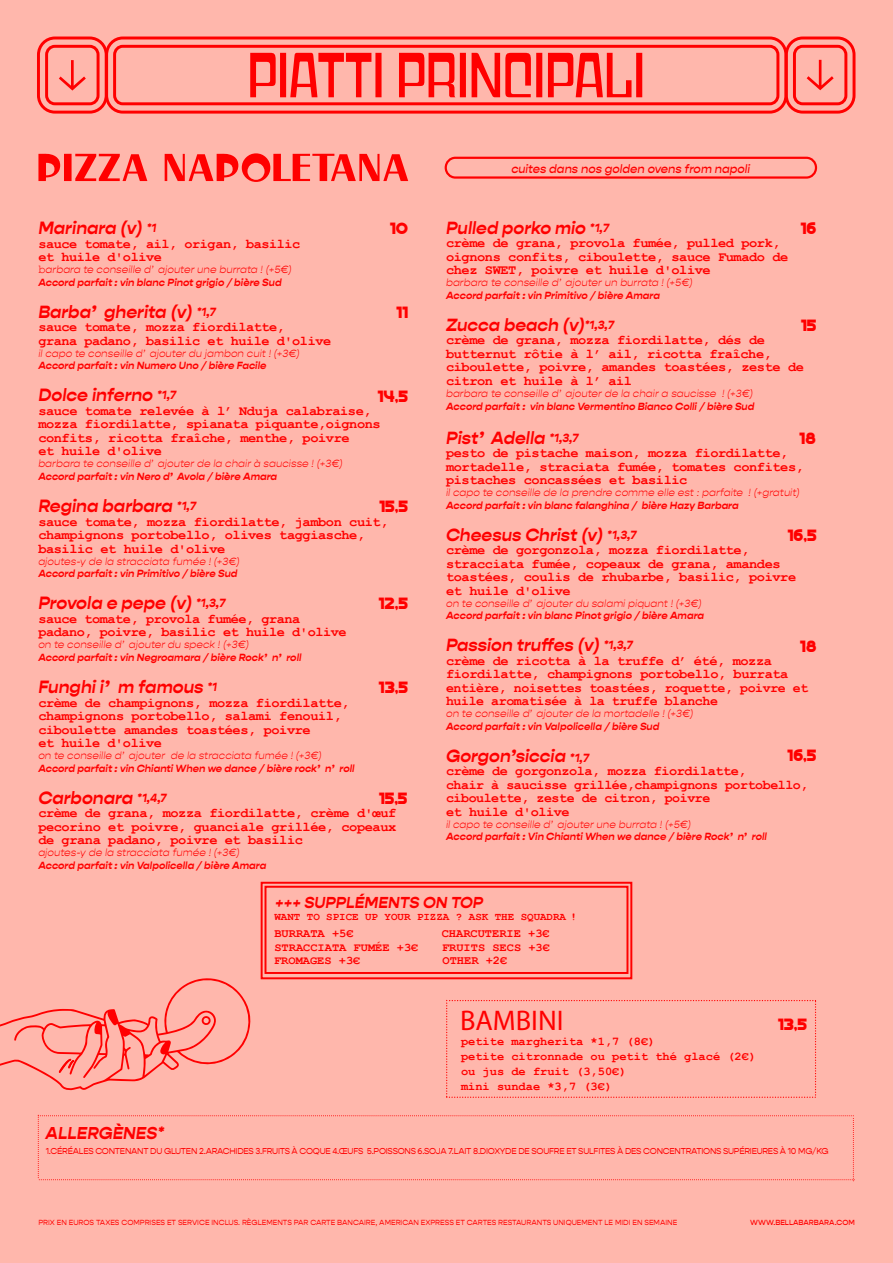
<style>
.page{position:relative;width:893px;height:1263px;background:#ffb7ac}
.page>*{position:absolute;margin:0;border:0;box-sizing:border-box;transform-origin:0 0}
.t1{font:28.5px "Myriad Pro";color:#f00}
.t2{font:20.85px "Condition";color:#f00}
.t3{font:italic 700 18px "Gopher";color:#f00}
.t4{font:italic 700 17.85px "Gopher";color:#f00}
.t5{font:italic 700 17.4px "Gopher";color:#f00}
.t6{font:italic 700 16.05px "Gopher";color:#f00}
.t7{font:700 13.5px/13.5px "Courier New";letter-spacing:-.03em;color:#f00}
.t8{font:italic 500 12.3px "Gopher";color:#f00}
.t9{font:700 12px/15px "Courier New";color:#f00}
.t10{font:700 11.55px "Courier New";color:#f00}
.t11{font:700 10.8px "Courier New";color:#f00}
.t12{font:italic 300 10.5px/12.5px "Gopher";color:#f00}
.t13{font:italic 700 10.5px "Gopher";color:#f00}
.t14{font:8.7px "Gopher";letter-spacing:-.03em;color:#f00}
.t15{font:7.5px "Gopher";color:#f00}
.t16{font:500 7.5px "Gopher";color:#f00}
.s1{font-size:12px}
.s2{font-family:"Courier New";font-weight:400;font-style:normal;font-size:12px}
.s3{font-weight:700}
.s4{font-size:17.85px}
</style>
<div class="page">
<svg style="left:38px;top:1115px;width:816px;height:66px"></svg>
<svg style="left:109px;top:36px;width:674px;height:78px"></svg>
<svg style="left:37px;top:36px;width:72px;height:78px"></svg>
<svg style="left:783px;top:36px;width:73px;height:78px"></svg>
<svg style="left:250px;top:53px;width:392px;height:44px"></svg>
<div style="left:445px;top:157px;width:372px;height:22px;border:2px solid #f00;border-radius:10px"></div>
<svg style="left:38px;top:153px;width:370px;height:29px"></svg>
<svg style="left:260px;top:881px;width:373px;height:99px"></svg>
<div style="left:265px;top:886px;width:363px;height:88px;border:2px solid #f00"></div>
<svg style="left:446px;top:1000px;width:370px;height:98px"></svg>
<svg style="left:0;top:978px;width:251px;height:112px"></svg>
<h3 class="t3" style="left:38px;top:217px;width:120px">Marinara (v) <span class="s1">*1</span></h3>
<p class="t7" style="left:38px;top:236px;width:264px">sauce tomate, ail, origan, basilic et huile d'olive</p>
<p class="t12" style="left:38px;top:264px;width:255px"><span class="s2">b</span>arbara te conseille d’ ajouter une burrata ! (+5€)<br><span class="s3">Accord parfait : vin blanc Pinot grigio / bière Sud</span></p>
<h3 class="t3" style="left:38px;top:301px;width:179px"><span class="s4">B</span>arba’ gherita (v) <span class="s1">*1,7</span></h3>
<p class="t7" style="left:38px;top:320px;width:294px">sauce tomate, mozza fiordilatte,<br>grana padano, basilic et huile d'olive</p>
<p class="t12" style="left:38px;top:347px;width:263px">il capo te conseille d’ ajouter du jambon cuit ! (+3€)</p>
<p class="t13" style="left:38px;top:359px;width:230px">Accord parfait : vin Numero Uno / bière Facile</p>
<h3 class="t3" style="left:38px;top:384px;width:140px">Dolce inferno <span class="s1">*1,7</span></h3>
<p class="t7" style="left:38px;top:403px;width:344px">sauce tomate relevée à l’ Nduja calabraise, mozza fiordilatte, spianata piquante,oignons confits, ricotta fraîche, menthe, poivre<br>et huile d'olive</p>
<p class="t12" style="left:38px;top:458px;width:306px">barbara te conseille d’ ajouter de la chair à saucisse ! (+3€)</p>
<p class="t13" style="left:38px;top:470px;width:240px">Accord parfait : vin Nero d’ Avola / bière Amara</p>
<h3 class="t3" style="left:38px;top:495px;width:159px">Regina barbara <span class="s1">*1,7</span></h3>
<p class="t7" style="left:38px;top:514px;width:352px">sauce tomate, mozza fiordilatte, jambon cuit, champignons portobello, olives taggiasche, basilic et huile d'olive</p>
<p class="t12" style="left:38px;top:555px;width:203px">ajoutes-y de la stracciata fumée ! (+3€)</p>
<p class="t13" style="left:38px;top:567px;width:201px">Accord parfait : vin Primitivo / bière Sud</p>
<h3 class="t3" style="left:38px;top:592px;width:189px">Provola e pepe (v) <span class="s1">*1,3,7</span></h3>
<p class="t7" style="left:38px;top:611px;width:310px">sauce tomate, provola fumée, grana padano, poivre, basilic et huile d'olive</p>
<p class="t12" style="left:38px;top:639px;width:212px">on te conseille d’ ajouter du speck ! (+3€)</p>
<p class="t13" style="left:38px;top:651px;width:265px">Accord parfait : vin Negroamara / bière Rock’ n’ roll</p>
<h3 class="t3" style="left:38px;top:676px;width:180px">Funghi i’ m famous <span class="s1">*1</span></h3>
<p class="t7" style="left:38px;top:695px;width:313px">crème de champignons, mozza fiordilatte, champignons portobello, salami fenouil, ciboulette amandes toastées, poivre<br>et huile d'olive</p>
<p class="t12" style="left:38px;top:749px;width:285px">on te conseille d’ ajouter de la stracciata fumée ! (+3€)</p>
<p class="t13" style="left:38px;top:762px;width:318px">Accord parfait : vin Chianti When we dance / bière rock’ n’ roll</p>
<h3 class="t3" style="left:38px;top:787px;width:130px">Carbonara <span class="s1">*1,4,7</span></h3>
<p class="t7" style="left:38px;top:806px;width:359px;text-align:justify">crème de grana, mozza fiordilatte, crème d'œuf pecorino et poivre, guanciale grillée, copeaux de grana padano, poivre et basilic</p>
<p class="t12" style="left:38px;top:847px;width:203px">ajoutes-y de la stracciata fumée ! (+3€)</p>
<p class="t13" style="left:38px;top:859px;width:230px">Accord parfait : vin Valpolicella / bière Amara</p>
<h2 class="t2" style="left:390px;top:219px;width:20px">10</h2>
<h2 class="t2" style="left:396px;top:304px;width:14px">11</h2>
<h2 class="t2" style="left:377px;top:387px;width:32px">14,5</h2>
<h2 class="t2" style="left:379px;top:498px;width:30px">15,5</h2>
<h2 class="t2" style="left:379px;top:595px;width:31px">12,5</h2>
<h2 class="t2" style="left:379px;top:678px;width:31px">13,5</h2>
<h2 class="t2" style="left:379px;top:789px;width:30px">15,5</h2>
<p class="t8" style="left:511px;top:161px;width:240px">cuites dans nos golden ovens from napoli</p>
<h3 class="t4" style="left:446px;top:217px;width:165px">Pulled porko mio <span class="s1">*1,7</span></h3>
<p class="t7" style="left:446px;top:236px;width:344px">crème de grana, provola fumée, pulled pork, oignons confits, ciboulette, sauce Fumado de chez SWET, poivre et huile d'olive</p>
<p class="t12" style="left:446px;top:277px;width:248px">barbara te conseille d’ ajouter un burrata ! (+5€)</p>
<p class="t13" style="left:446px;top:289px;width:216px">Accord parfait : vin Primitivo / bière Amara</p>
<h3 class="t4" style="left:446px;top:314px;width:170px">Zucca beach (v)<span class="s1">*1,3,7</span></h3>
<p class="t7" style="left:446px;top:333px;width:359px">crème de grana, mozza fiordilatte, dés de butternut rôtie à l’ ail, ricotta fraîche, ciboulette, poivre, amandes toastées, zeste de citron et huile à l’ ail</p>
<p class="t12" style="left:446px;top:387px;width:309px">barbara te conseille d’ ajouter de la chair a saucisse ! (+3€)</p>
<p class="t13" style="left:446px;top:400px;width:310px">Accord parfait : vin blanc Vermentino Bianco Colli / bière Sud</p>
<h3 class="t4" style="left:446px;top:427px;width:134px">Pist’ Adella <span class="s1">*1,3,7</span></h3>
<p class="t7" style="left:446px;top:446px;width:359px">pesto de pistache maison, mozza fiordilatte, mortadelle, straciata fumée, tomates confites, pistaches concassées et basilic</p>
<p class="t12" style="left:446px;top:486px;width:355px">il capo te conseille de la prendre comme elle est : parfaite ! (+gratuit)</p>
<p class="t13" style="left:446px;top:499px;width:294px">Accord parfait : vin blanc falanghina / bière Hazy Barbara</p>
<h3 class="t4" style="left:446px;top:524px;width:192px">Cheesus Christ (v) <span class="s1">*1,3,7</span></h3>
<p class="t7" style="left:446px;top:543px;width:352px">crème de gorgonzola, mozza fiordilatte, stracciata fumée, copeaux de grana, amandes toastées, coulis de rhubarbe, basilic, poivre et huile d'olive</p>
<p class="t12" style="left:446px;top:597px;width:257px">on te conseille d’ ajouter du salami piquant ! (+3€)</p>
<p class="t13" style="left:446px;top:609px;width:260px">Accord parfait : vin blanc Pinot grigio / bière Amara</p>
<h3 class="t4" style="left:446px;top:634px;width:189px">Passion truffes (v) <span class="s1">*1,3,7</span></h3>
<p class="t7" style="left:446px;top:653px;width:364px">crème de ricotta à la truffe d’ été, mozza fiordilatte, champignons portobello, burrata entière, noisettes toastées, roquette, poivre et huile aromatisée à la truffe blanche</p>
<p class="t12" style="left:446px;top:707px;width:249px">on te conseille d’ ajouter de la mortadelle ! (+3€)</p>
<p class="t13" style="left:446px;top:720px;width:215px">Accord parfait : vin Valpolicella / bière Sud</p>
<h3 class="t4" style="left:446px;top:745px;width:145px">Gorgon’siccia <span class="s1">*1,7</span></h3>
<p class="t7" style="left:446px;top:764px;width:364px">crème de gorgonzola, mozza fiordilatte,<br>chair à saucisse grillée,champignons portobello, ciboulette, zeste de citron, poivre<br>et huile d'olive</p>
<p class="t12" style="left:446px;top:818px;width:247px">il capo te conseille d’ ajouter une burrata ! (+5€)</p>
<p class="t13" style="left:446px;top:830px;width:322px">Accord parfait : Vin Chianti When we dance / bière Rock’ n’ roll</p>
<h2 class="t2" style="left:800px;top:220px;width:17px">16</h2>
<h2 class="t2" style="left:801px;top:317px;width:17px">15</h2>
<h2 class="t2" style="left:799px;top:429px;width:18px">18</h2>
<h2 class="t2" style="left:787px;top:526px;width:31px">16,5</h2>
<h2 class="t2" style="left:800px;top:637px;width:18px">18</h2>
<h2 class="t2" style="left:787px;top:747px;width:31px">16,5</h2>
<p class="t6" style="left:275px;top:893px;width:210px">+++ SUPPLÉMENTS ON TOP</p>
<p class="t11" style="left:274px;top:910px;width:304px">WANT TO SPICE UP YOUR PIZZA ? ASK THE SQUADRA !</p>
<p class="t9" style="left:274px;top:925px;width:81px">BURRATA +5€</p>
<p class="t10" style="left:274px;top:940px;width:145px">STRACCIATA FUMÉE +3€</p>
<p class="t9" style="left:442px;top:925px;width:109px">CHARCUTERIE +3€</p>
<p class="t10" style="left:442px;top:940px;width:109px">FRUITS SECS +3€</p>
<p class="t9" style="left:443px;top:952px;width:66px">OTHER +2€</p>
<p class="t10" style="left:274px;top:953px;width:88px">FROMAGES +3€</p>
<h1 class="t1" style="left:460px;top:1003px;width:105px">BAMBINI</h1>
<h2 class="t2" style="left:778px;top:1015px;width:31px">13,5</h2>
<p class="t9" style="left:461px;top:1034px;width:297px">petite margherita *1,7 (8€)<br>petite citronnade ou petit thé glacé (2€) ou jus de fruit (3,50€)<br>mini sundae *3,7 (3€)</p>
<p class="t5" style="left:46px;top:1123px;width:120px">ALLERGÈNES*</p>
<p class="t14" style="left:46px;top:1146px;width:784px">1.CÉRÉALES CONTENANT DU GLUTEN 2.ARACHIDES 3.FRUITS À COQUE 4.ŒUFS 5.POISSONS 6.SOJA 7.LAIT 8.DIOXYDE DE SOUFRE ET SULFITES À DES CONCENTRATIONS SUPÉRIEURES À 10 MG/KG</p>
<p class="t15" style="left:38px;top:1218px;width:640px">PRIX EN EUROS TAXES COMPRISES ET SERVICE INCLUS. RÈGLEMENTS PAR CARTE BANCAIRE, AMERICAN EXPRESS ET CARTES RESTAURANTS UNIQUEMENT LE MIDI EN SEMAINE</p>
<p class="t16" style="left:750px;top:1218px;width:106px">WWW.BELLABARBARA.COM</p>
</div>
